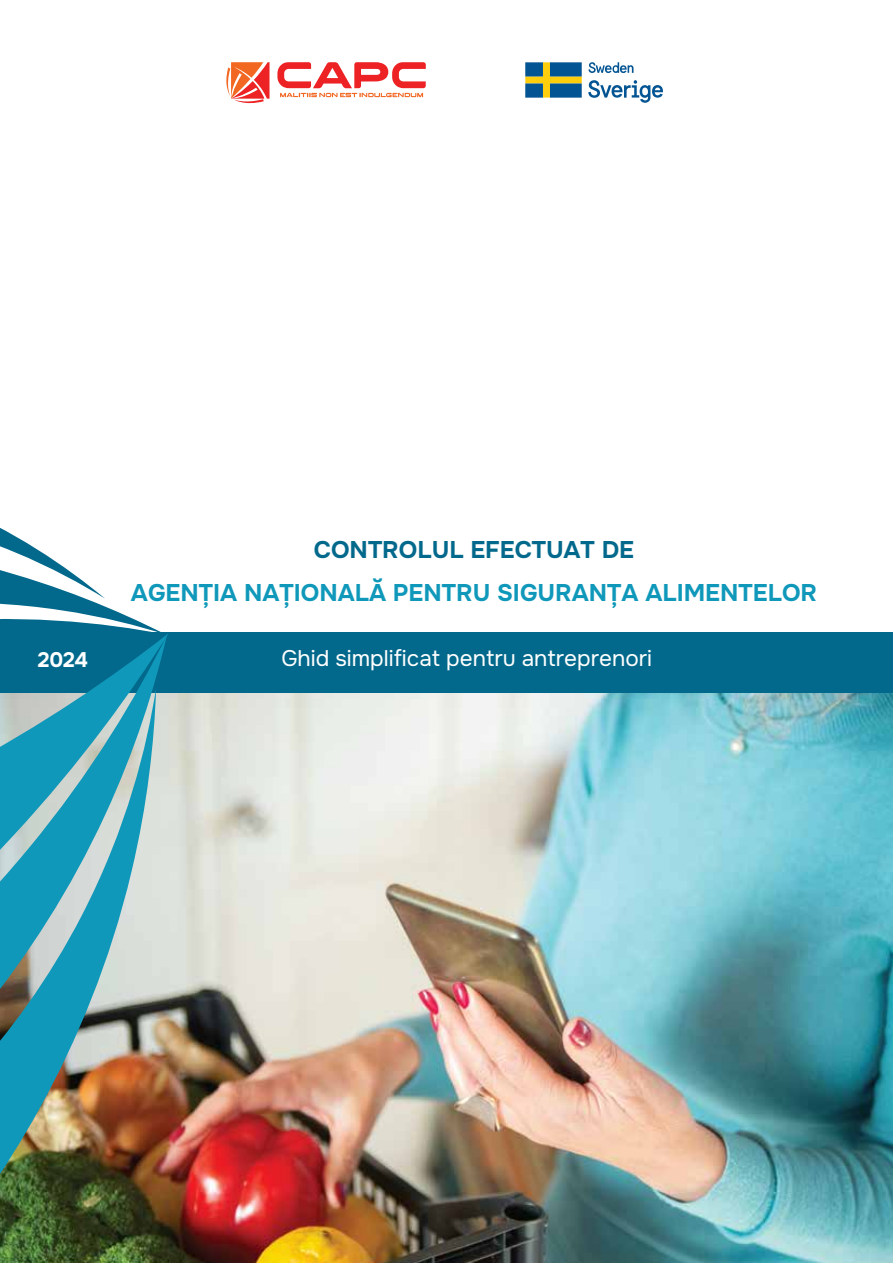
<style>
.page{position:relative;width:893px;height:1263px;background:#fff}
.page>*{position:absolute;margin:0;border:0;box-sizing:border-box;transform-origin:0 0}
.t1{font:24px "Onest";color:#0f98ba}
.t2{font:24px "Onest";color:#03698c}
.t3{font:22.5px "Onest";color:#fff}
.t4{font:21px "Onest";color:#fff}
</style>
<div class="page">
<svg style="left:588px;top:62px;width:75px;height:41px"></svg>
<svg style="left:525px;top:62px;width:57px;height:36px;background:#527c71"></svg>
<svg style="left:226px;top:62px;width:43px;height:42px"></svg>
<svg style="left:277px;top:62px;width:149px;height:35px"></svg>
<img style="left:156px;top:693px;width:737px;height:570px">
<div style="left:0;top:633px;width:893px;height:60px;background:#03698c"></div>
<svg style="left:0;top:528px;width:166px;height:105px"></svg>
<img style="left:0;top:1131px;width:156px;height:132px">
<img style="left:0;top:1020px;width:167px;height:111px">
<svg style="left:0;top:634px;width:169px;height:386px;background:#56a5b8"></svg>
<p class="t2" style="left:314px;top:535px;width:322px">CONTROLUL EFECTUAT DE</p>
<p class="t1" style="left:131px;top:578px;width:688px">AGENȚIA NAȚIONALĂ PENTRU SIGURANȚA ALIMENTELOR</p>
<p class="t4" style="left:38px;top:646px;width:52px">2024</p>
<p class="t3" style="left:281px;top:645px;width:372px">Ghid simplificat pentru antreprenori</p>
</div>
